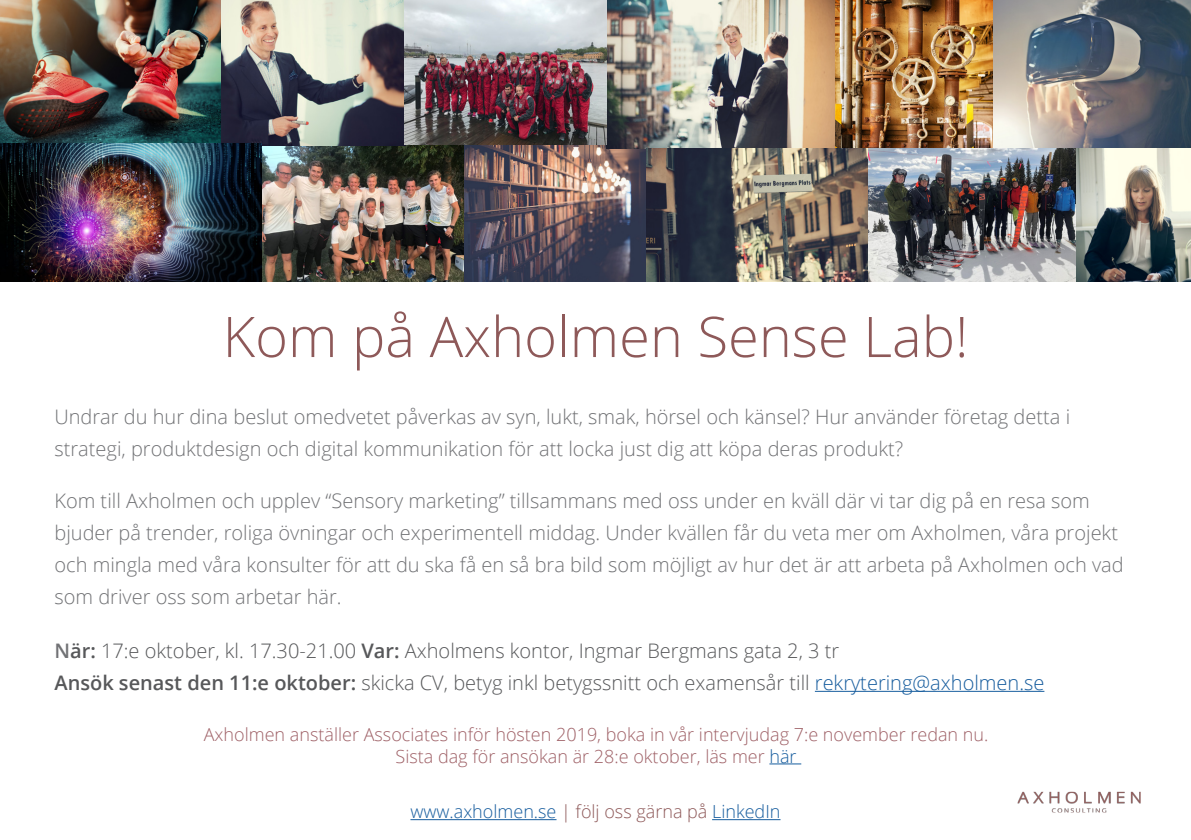
<style>
.page{position:relative;width:1191px;height:840px;background:#fff}
.page>*{position:absolute;margin:0;border:0;box-sizing:border-box;transform-origin:0 0}
.t1{font:300 56px "Open Sans";color:#8e5959}
.t2{font:300 20px/32px "Open Sans";color:#717275}
.t3{font:300 20px "Open Sans";color:#57585a}
.t4{font:300 18px "Open Sans";color:#9f6167}
.t5{font:300 18px "Open Sans";color:#175d9e}
.s1{font-weight:600;color:#717275}
.s2{font-weight:600}
.s3{color:#175d9e}
.s4{color:#8e5959}
</style>
<div class="page">
<img style="left:261px;top:146px;width:203px;height:136px">
<img style="left:992px;top:0;width:199px;height:148px">
<img style="left:464px;top:146px;width:182px;height:136px">
<img style="left:220px;top:0;width:386px;height:146px">
<img style="left:834px;top:0;width:158px;height:148px">
<hr style="left:815px;top:690px;width:229px;height:1px;background:#175d9e">
<img style="left:606px;top:0;width:228px;height:148px">
<img style="left:0;top:0;width:220px;height:143px">
<img style="left:646px;top:148px;width:545px;height:134px">
<img style="left:0;top:143px;width:261px;height:139px">
<hr style="left:410px;top:818px;width:146px;height:1px;background:#175d9e">
<hr style="left:712px;top:818px;width:68px;height:1px;background:#175d9e">
<hr style="left:769px;top:763px;width:32px;height:1px;background:#175d9e">
<img style="left:1017px;top:791px;width:124px;height:22px">
<p class="t1" style="left:223px;top:298px;width:747px">Kom på Axholmen Sense Lab!</p>
<p class="t2" style="left:54px;top:399px;width:1017px">Undrar du hur dina beslut omedvetet påverkas av syn, lukt, smak, hörsel och känsel? Hur använder företag detta i strategi, produktdesign och digital kommunikation för att locka just dig att köpa deras produkt?</p>
<p class="t2" style="left:54px;top:483px;width:1070px">Kom till Axholmen och upplev “Sensory marketing” tillsammans med oss under en kväll där vi tar dig på en resa som bjuder på trender, roliga övningar och experimentell middag. Under kvällen får du veta mer om Axholmen, våra projekt och mingla med våra konsulter för att du ska få en så bra bild som möjligt av hur det är att arbeta på Axholmen och vad som driver oss som arbetar här.</p>
<p class="t3" style="left:54px;top:636px;width:786px"><span class="s1">N</span><span class="s2">är:</span> 17:e oktober, kl. 17.30-21.00 <span class="s2">Var:</span> Axholmens kontor, Ingmar Bergmans gata 2, 3 tr</p>
<p class="t3" style="left:54px;top:668px;width:991px"><span class="s2">Ansök senast den 11:e oktober:</span> skicka CV, betyg inkl betygssnitt och examensår till <span class="s3">rekrytering@axholmen.se</span></p>
<p class="t4" style="left:204px;top:721px;width:786px">Axholmen anställer Associates inför hösten 2019, boka in vår intervjudag 7:e november redan nu.</p>
<p class="t4" style="left:395px;top:743px;width:402px">Sista dag för ansökan är 28:e oktober, läs mer <span class="s3">här</span></p>
<p class="t5" style="left:410px;top:799px;width:371px">www.axholmen.se <span class="s4">| följ oss gärna på</span> LinkedIn</p>
</div>
